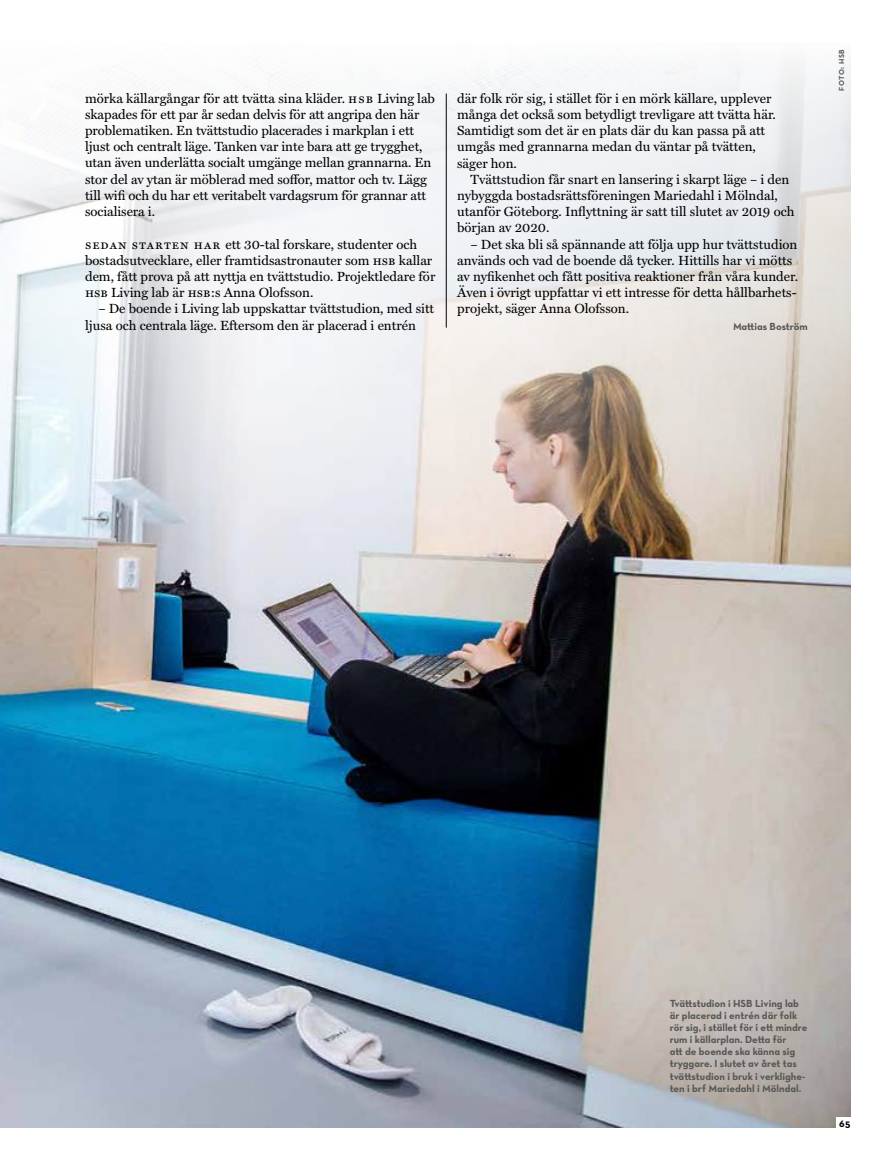
<style>
.page{position:relative;width:893px;height:1170px;background:#fff}
.page>*{position:absolute;margin:0;border:0;box-sizing:border-box;transform-origin:0 0}
.t1{font:13.35px/16.2px "Miller Text";color:#000}
.t2{font:10.5px/12px "Neutraface Text Bold Alt";color:#575756}
.t3{font:700 10.5px "Neutraface Text";color:#000}
.t4{font:7.5px "Neutraface Text Bold Alt";letter-spacing:.065em;color:#575756}
.s1{font-family:"Miller Text Roman SC"}
</style>
<div class="page">
<img style="left:0;top:568px;width:850px;height:559px">
<svg style="left:0;top:62px;width:850px;height:506px"></svg>
<hr style="left:446px;top:94px;width:1px;height:233px;background:#000">
<div style="left:836px;top:1116px;width:14px;height:13px;background:#fff"></div>
<p class="t1" style="left:85px;top:90px;width:351px">mörka källargångar för att tvätta sina kläder. <span class="s1">hsb</span> Living lab skapades för ett par år sedan delvis för att angripa den här problematiken. En tvättstudio placerades i markplan i ett ljust och centralt läge. Tanken var inte bara att ge trygghet, utan även underlätta socialt umgänge mellan grannarna. En stor del av ytan är möblerad med soffor, mattor och tv. Lägg till wifi och du har ett veritabelt vardagsrum för grannar att socialisera i.</p>
<p class="t1" style="left:85px;top:236px;width:352px"><span class="s1">sedan starten har</span> ett 30-tal forskare, studenter och bostadsutvecklare, eller framtidsastronauter som <span class="s1">hsb</span> kallar dem, fått prova på att nyttja en tvättstudio. Projektledare för <span class="s1">hsb</span> Living lab är <span class="s1">hsb</span>:s Anna Olofsson.</p>
<p class="t1" style="left:85px;top:301px;width:351px;text-indent:13px">– De boende i Living lab uppskattar tvättstudion, med sitt ljusa och centrala läge. Eftersom den är placerad i entrén</p>
<p class="t1" style="left:457px;top:90px;width:320px">där folk rör sig, i stället för i en mörk källare, upplever många det också som betydligt trevligare att tvätta här.<br>Samtidigt som det är en plats där du kan passa på att umgås med grannarna medan du väntar på tvätten, säger hon.</p>
<p class="t1" style="left:457px;top:171px;width:339px;text-indent:13px">Tvättstudion får snart en lansering i skarpt läge – i den nybyggda bostadsrättsföreningen Mariedahl i Mölndal, utanför Göteborg. Inflyttning är satt till slutet av 2019 och början av 2020.</p>
<p class="t1" style="left:457px;top:236px;width:343px;text-indent:13px">– Det ska bli så spännande att följa upp hur tvättstudion används och vad de boende då tycker. Hittills har vi mötts av nyfikenhet och fått positiva reaktioner från våra kunder.<br>Även i övrigt uppfattar vi ett intresse för detta hållbarhets&shy;projekt, säger Anna Olofsson.</p>
<p class="t2" style="left:733px;top:320px;width:76px">Mattias Boström</p>
<p class="t4" style="left:837px;top:91px;width:43px;rotate:-90deg">FOTO: HSB</p>
<p class="t2" style="left:670px;top:997px;width:139px">Tvättstudion i HSB Living lab är placerad i entrén där folk rör sig, i stället för i ett mindre rum i källarplan. Detta för<br>att de boende ska känna sig tryggare. I slutet av året tas tvättstudion i bruk i verklighe&shy;ten i brf Mariedahl i Mölndal.</p>
<p class="t3" style="left:839px;top:1116px;width:13px">65</p>
</div>
